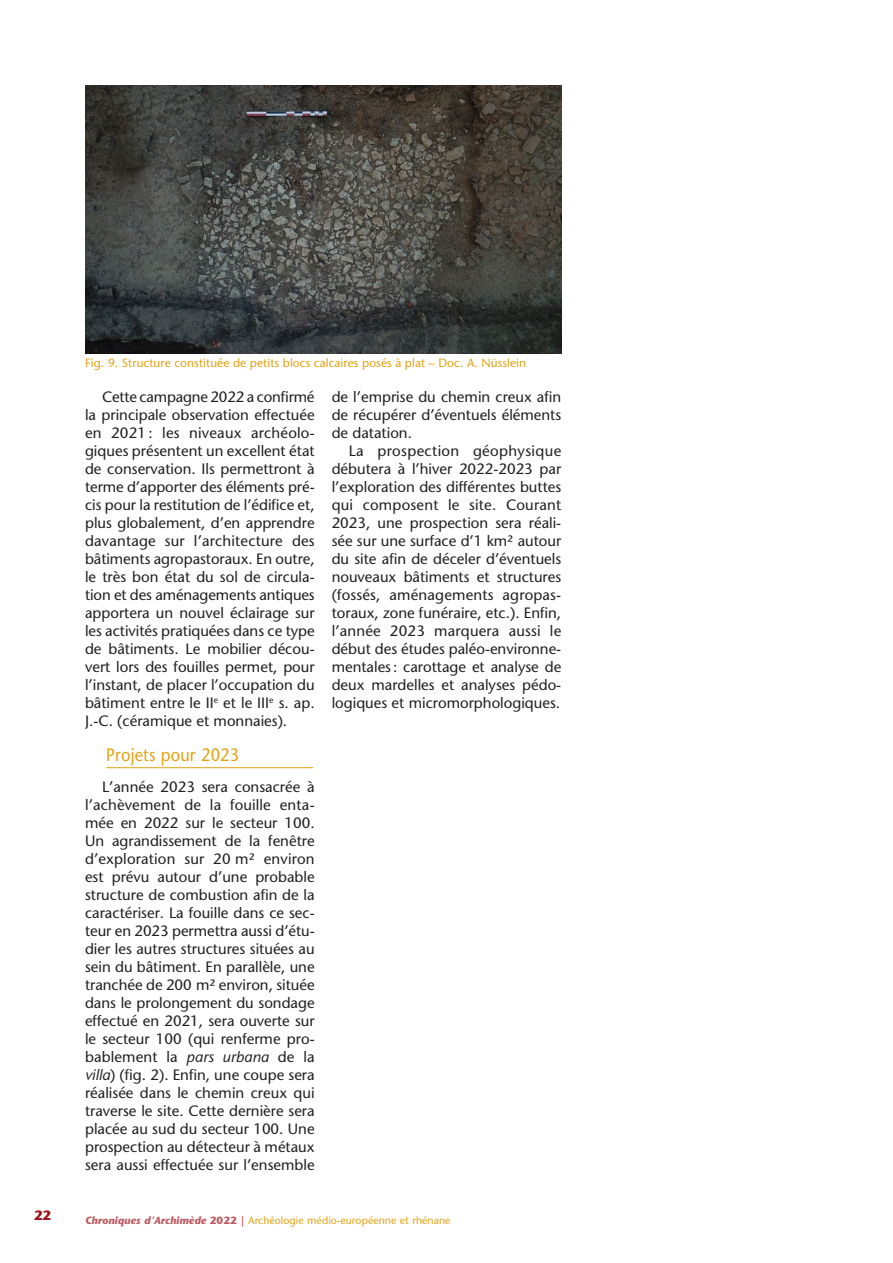
<style>
.page{position:relative;width:893px;height:1263px;background:#fff}
.page>*{position:absolute;margin:0;border:0;box-sizing:border-box;transform-origin:0 0}
.t1{font:500 18px "Stone Sans Std";letter-spacing:.01em;color:#e3a213;scale:.91 1}
.t2{font:500 15px/18px "Stone Sans Std";color:#231f20;text-align:justify}
.t3{font:700 13.5px "Stone Sans Std";color:#9f131c}
.t4{font:500 12px "Stone Sans Std";letter-spacing:.005em;color:#e3a213}
.t5{font:500 10.5px "Stone Sans Std";letter-spacing:.005em;color:#e3a213}
.s1{font-style:italic}
.s2{font-weight:700;font-style:italic;color:#bc5a60}
.s3{font-weight:700;color:#bc5a60}
</style>
<div class="page">
<hr style="left:106px;top:767px;width:207px;height:1px;background:#e3a213">
<img style="left:85px;top:86px;width:476px;height:267px">
<p class="t3" style="left:34px;top:1208px;width:19px">22</p>
<p class="t4" style="left:85px;top:356px;width:443px">Fig. 9. Structure constituée de petits blocs calcaires posés à plat – Doc. A. Nüsslein</p>
<p class="t2" style="left:85px;top:388px;width:231px;text-indent:17px">Cette campagne 2022 a confirmé la principale observation effectuée en 2021 : les niveaux archéolo&shy;giques présentent un excellent état de conservation. Ils permettront à terme d’apporter des éléments pré&shy;cis pour la restitution de l’édifice et, plus globalement, d’en apprendre davantage sur l’architecture des bâtiments agropastoraux. En outre, le très bon état du sol de circula&shy;tion et des aménagements antiques apportera un nouvel éclairage sur les activités pratiquées dans ce type de bâtiments. Le mobilier décou&shy;vert lors des fouilles permet, pour l’instant, de placer l’occupation du bâtiment entre le II<sup>e</sup> et le III<sup>e</sup> s. ap.<br>J.-C. (céramique et monnaies).</p>
<p class="t1" style="left:106px;top:744px;width:148px">Projets pour 2023</p>
<p class="t2" style="left:85px;top:777px;width:231px;text-indent:17px">L’année 2023 sera consacrée à l’achèvement de la fouille enta&shy;mée en 2022 sur le secteur 100.<br>Un agrandissement de la fenêtre d’exploration sur 20 m² environ est prévu autour d’une probable structure de combustion afin de la caractériser. La fouille dans ce sec&shy;teur en 2023 permettra aussi d’étu&shy;dier les autres structures situées au sein du bâtiment. En parallèle, une tranchée de 200 m² environ, située dans le prolongement du sondage effectué en 2021, sera ouverte sur le secteur 100 (qui renferme pro&shy;bablement la <span class="s1">pars urbana</span> de la <span class="s1">villa</span>) (fig. 2). Enfin, une coupe sera réalisée dans le chemin creux qui traverse le site. Cette dernière sera placée au sud du secteur 100. Une prospection au détecteur à métaux sera aussi effectuée sur l’ensemble</p>
<p class="t2" style="left:332px;top:388px;width:231px">de l’emprise du chemin creux afin de récupérer d’éventuels éléments de datation.</p>
<p class="t2" style="left:332px;top:442px;width:231px;text-indent:17px">La prospection géophysique débutera à l’hiver 2022-2023 par l’exploration des différentes buttes qui composent le site. Courant 2023, une prospection sera réali&shy;sée sur une surface d’1 km² autour du site afin de déceler d’éventuels nouveaux bâtiments et structures (fossés, aménagements agropas&shy;toraux, zone funéraire, etc.). Enfin, l’année 2023 marquera aussi le début des études paléo-environne&shy;mentales: carottage et analyse de deux mardelles et analyses pédo&shy;logiques et micromorphologiques.</p>
<p class="t5" style="left:85px;top:1214px;width:367px"><span class="s2">Chroniques d’Archimède</span> <span class="s3">2022 |</span> Archéologie médio-européenne et rhénane</p>
</div>
